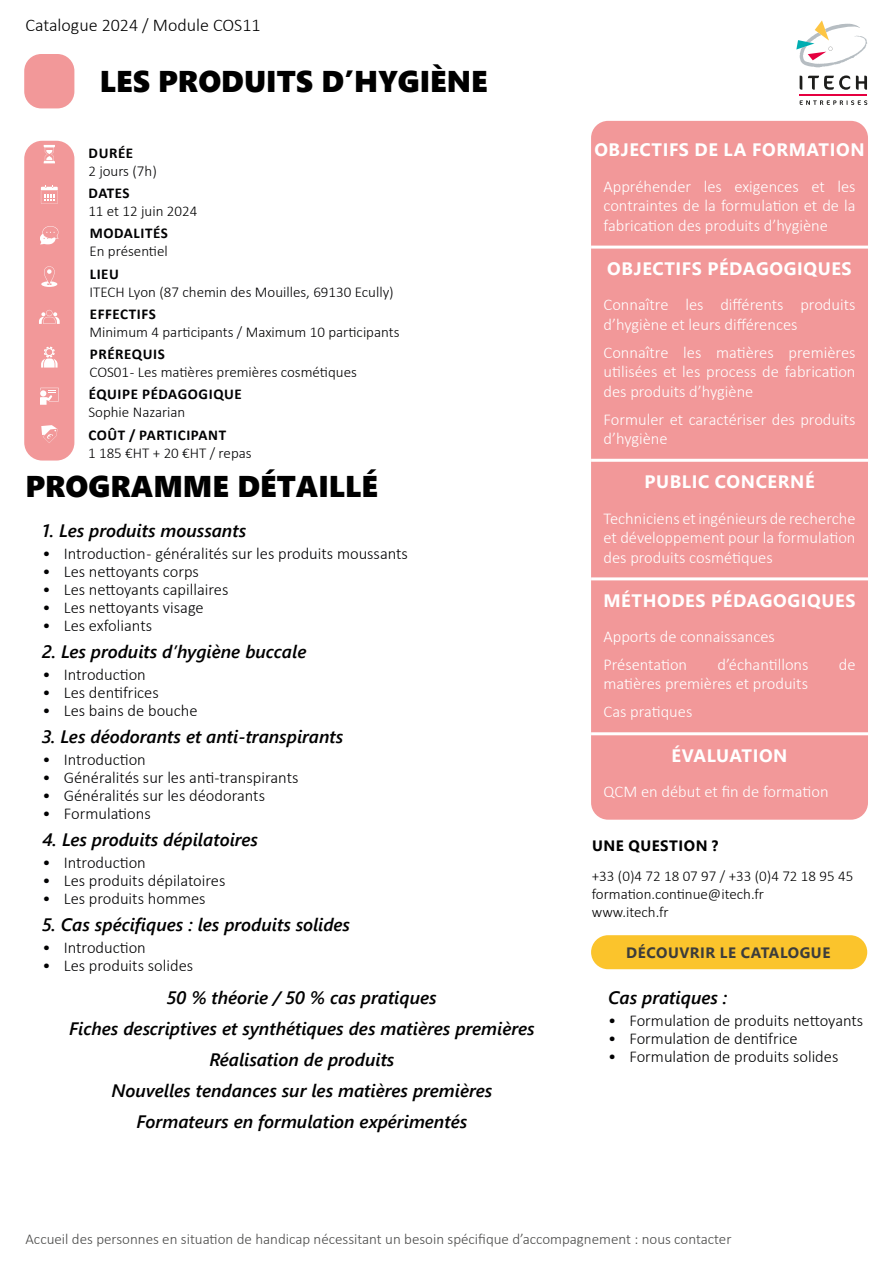
<style>
.page{position:relative;width:893px;height:1263px;background:#fff}
.page>*{position:absolute;margin:0;border:0;box-sizing:border-box;transform-origin:0 0}
.t1{font:30px "Segoe UI Black";color:#000}
.t2{font:italic 600 18px/31px "Segoe UI";color:#000;text-align:center}
.t3{font:700 18px "Segoe UI";letter-spacing:.035em;color:#fff}
.t4{font:300 18px "Calibri";color:#000}
.t5{font:300 16.5px/19.5px "Calibri";color:#fff}
.t6{font:300 16.5px "Calibri";color:#020203}
.t7{font:300 15px "Calibri";color:#020203}
.t8{font:300 15px "Calibri";color:#4a4a49}
.t9{font:300 15px/18px "Calibri";color:#000}
.t10{font:700 15px "Calibri";letter-spacing:.04em;color:#020203}
.t11{font:700 15px "Segoe UI";letter-spacing:.035em;color:#3c3c3b}
.t12{font:700 15px "Segoe UI";letter-spacing:.035em;color:#000}
</style>
<div class="page">
<div style="left:24px;top:54px;width:50px;height:54px;background:#f29899;border-radius:17px"></div>
<div style="left:591px;top:121px;width:277px;height:699px;background:#f29899;border-radius:17px"></div>
<div style="left:24px;top:141px;width:50px;height:319px;background:#f29899;border-radius:18px"></div>
<svg style="left:43px;top:145px;width:12px;height:18px"></svg>
<svg style="left:41px;top:185px;width:17px;height:19px"></svg>
<svg style="left:40px;top:226px;width:19px;height:19px"></svg>
<svg style="left:41px;top:266px;width:16px;height:21px"></svg>
<svg style="left:39px;top:310px;width:21px;height:14px"></svg>
<svg style="left:41px;top:347px;width:17px;height:20px"></svg>
<svg style="left:40px;top:388px;width:19px;height:17px"></svg>
<svg style="left:41px;top:425px;width:16px;height:18px"></svg>
<hr style="left:799px;top:94px;width:68px;height:2px;background:#e50040">
<svg style="left:796px;top:20px;width:71px;height:48px"></svg>
<svg style="left:800px;top:76px;width:2px;height:14px"></svg>
<svg style="left:808px;top:75px;width:42px;height:15px"></svg>
<svg style="left:856px;top:76px;width:11px;height:14px"></svg>
<svg style="left:800px;top:100px;width:67px;height:5px"></svg>
<div style="left:591px;top:935px;width:276px;height:34px;background:#fbc42c;border-radius:17px"></div>
<hr style="left:591px;top:246px;width:277px;height:3px;background:#fff">
<hr style="left:591px;top:459px;width:277px;height:3px;background:#fff">
<hr style="left:591px;top:577px;width:277px;height:3px;background:#fff">
<hr style="left:591px;top:732px;width:277px;height:3px;background:#fff">
<p class="t4" style="left:26px;top:13px;width:237px">Catalogue 2024 / Module COS11</p>
<h1 class="t1" style="left:100px;top:60px;width:389px">LES PRODUITS D’HYGIÈNE</h1>
<p class="t10" style="left:89px;top:142px;width:46px">DURÉE</p>
<p class="t7" style="left:88px;top:162px;width:70px">2 jours (7h)</p>
<p class="t10" style="left:89px;top:183px;width:43px">DATES</p>
<p class="t9" style="left:88px;top:202px;width:111px">11 et 12 juin 2024</p>
<p class="t10" style="left:90px;top:223px;width:80px">MODALITÉS</p>
<p class="t7" style="left:89px;top:242px;width:80px">En présentiel</p>
<p class="t10" style="left:90px;top:263px;width:31px">LIEU</p>
<p class="t7" style="left:89px;top:282px;width:306px">ITECH Lyon (87 chemin des Mouilles, 69130 Ecully)</p>
<p class="t10" style="left:90px;top:303px;width:68px">EFFECTIFS</p>
<p class="t7" style="left:89px;top:323px;width:312px">Minimum 4 participants / Maximum 10 participants</p>
<p class="t10" style="left:90px;top:344px;width:77px">PRÉREQUIS</p>
<p class="t7" style="left:89px;top:363px;width:269px">COS01 - Les matières premières cosmétiques</p>
<p class="t10" style="left:89px;top:384px;width:155px">ÉQUIPE PÉDAGOGIQUE</p>
<p class="t7" style="left:88px;top:403px;width:98px">Sophie Nazarian</p>
<p class="t10" style="left:88px;top:424px;width:139px">COÛT / PARTICIPANT</p>
<p class="t7" style="left:88px;top:443px;width:165px">1 185 €HT + 20 €HT / repas</p>
<h1 class="t1" style="left:26px;top:465px;width:354px">PROGRAMME DÉTAILLÉ</h1>
<p class="t2" style="left:43px;top:512px;width:205px">1. Les produits moussants</p>
<p class="t6" style="left:43px;top:543px;width:367px">• Introduction - généralités sur les produits moussants</p>
<p class="t6" style="left:43px;top:561px;width:158px">• Les nettoyants corps</p>
<p class="t6" style="left:43px;top:579px;width:187px">• Les nettoyants capillaires</p>
<p class="t6" style="left:43px;top:597px;width:163px">• Les nettoyants visage</p>
<p class="t6" style="left:43px;top:615px;width:111px">• Les exfoliants</p>
<p class="t2" style="left:43px;top:633px;width:265px">2. Les produits d’hygiène buccale</p>
<p class="t6" style="left:43px;top:664px;width:105px">• Introduction</p>
<p class="t6" style="left:43px;top:682px;width:118px">• Les dentifrices</p>
<p class="t6" style="left:43px;top:700px;width:157px">• Les bains de bouche</p>
<p class="t2" style="left:43px;top:718px;width:302px">3. Les déodorants et anti-transpirants</p>
<p class="t6" style="left:43px;top:749px;width:105px">• Introduction</p>
<p class="t6" style="left:43px;top:767px;width:257px">• Généralités sur les anti-transpirants</p>
<p class="t6" style="left:43px;top:785px;width:224px">• Généralités sur les déodorants</p>
<p class="t6" style="left:43px;top:803px;width:110px">• Formulations</p>
<p class="t2" style="left:43px;top:821px;width:217px">4. Les produits dépilatoires</p>
<p class="t6" style="left:43px;top:852px;width:105px">• Introduction</p>
<p class="t6" style="left:43px;top:870px;width:184px">• Les produits dépilatoires</p>
<p class="t6" style="left:43px;top:888px;width:165px">• Les produits hommes</p>
<p class="t2" style="left:43px;top:906px;width:309px">5. Cas spécifiques : les produits solides</p>
<p class="t6" style="left:43px;top:937px;width:105px">• Introduction</p>
<p class="t6" style="left:43px;top:955px;width:152px">• Les produits solides</p>
<p class="t3" style="left:594px;top:133px;width:272px">OBJECTIFS DE LA FORMATION</p>
<p class="t5" style="left:603px;top:176px;width:254px;text-align:justify">Appréhender les exigences et les contraintes de la formulation et de la fabrication des produits d’hygiène</p>
<p class="t3" style="left:607px;top:251px;width:246px">OBJECTIFS PÉDAGOGIQUES</p>
<p class="t5" style="left:603px;top:295px;width:254px">Connaître les différents produits d’hygiène et leurs différences</p>
<p class="t5" style="left:603px;top:342px;width:253px;text-align:justify">Connaître les matières premières utilisées et les process de fabrication des produits d’hygiène</p>
<p class="t5" style="left:603px;top:409px;width:254px">Formuler et caractériser des produits d’hygiène</p>
<p class="t3" style="left:644px;top:465px;width:172px">PUBLIC CONCERNÉ</p>
<p class="t5" style="left:603px;top:508px;width:254px;text-align:justify">Techniciens et ingénieurs de recherche et développement pour la formulation des produits cosmétiques</p>
<p class="t3" style="left:603px;top:583px;width:254px">MÉTHODES PÉDAGOGIQUES</p>
<p class="t5" style="left:603px;top:622px;width:173px;line-height:28px">Apports de connaissances<br>Présentation</p>
<p class="t5" style="left:717px;top:654px;width:93px">d’échantillons</p>
<p class="t5" style="left:839px;top:654px;width:18px">de</p>
<p class="t5" style="left:603px;top:670px;width:206px;line-height:28px">matières premières et produits<br>Cas pratiques</p>
<p class="t3" style="left:671px;top:738px;width:117px">ÉVALUATION</p>
<p class="t5" style="left:603px;top:781px;width:227px">QCM en début et fin de formation</p>
<p class="t12" style="left:592px;top:831px;width:128px">UNE QUESTION ?</p>
<p class="t9" style="left:592px;top:867px;width:263px">+33 (0)4 72 18 07 97 / +33 (0)4 72 18 95 45 formation.continue@itech.fr<br>www.itech.fr</p>
<p class="t11" style="left:626px;top:938px;width:205px">DÉCOUVRIR LE CATALOGUE</p>
<p class="t2" style="left:69px;top:979px;width:467px">50 % théorie / 50 % cas pratiques<br>Fiches descriptives et synthétiques des matières premières Réalisation de produits<br>Nouvelles tendances sur les matières premières Formateurs en formulation expérimentés</p>
<p class="t2" style="left:608px;top:979px;width:121px">Cas pratiques :</p>
<p class="t6" style="left:608px;top:1010px;width:257px">• Formulation de produits nettoyants</p>
<p class="t6" style="left:608px;top:1028px;width:191px">• Formulation de dentifrice</p>
<p class="t6" style="left:608px;top:1046px;width:232px">• Formulation de produits solides</p>
<p class="t8" style="left:26px;top:1230px;width:707px">Accueil des personnes en situation de handicap nécessitant un besoin spécifique d’accompagnement : nous contacter</p>
</div>
